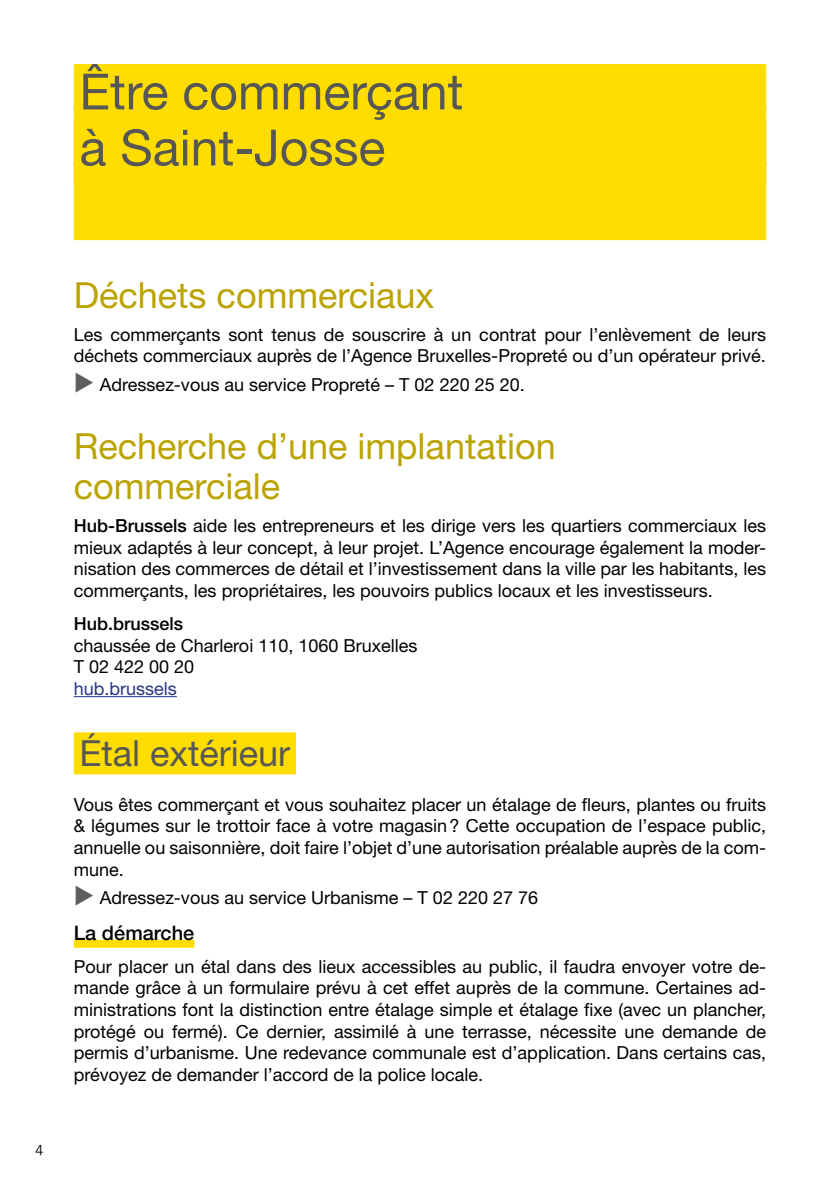
<style>
.page{position:relative;width:840px;height:1191px;background:#fff}
.page>*{position:absolute;margin:0;border:0;box-sizing:border-box;transform-origin:0 0}
.t1{font:50px/56px "Helvetica Neue LT Std";color:#575756}
.t2{font:36px/40px "Helvetica Neue LT Std";color:#bba300}
.t3{font:36px "Helvetica Neue LT Std";color:#575756}
.t4{font:500 20px "Helvetica Neue LT Std";color:#000}
.t5{font:18px/21.6px "Helvetica Neue LT Std";color:#000;text-align:justify}
.t6{font:500 18px "Helvetica Neue LT Std";color:#000}
.t7{font:18px "Helvetica Neue LT Std";color:#283583}
.t8{font:14px "News Gothic BT";color:#000}
.s1{color:#5f5e5e}
.s2{font-weight:500}
</style>
<div class="page">
<div style="left:74px;top:64px;width:691px;height:120px;background:#fd0"></div>
<div style="left:74px;top:120px;width:691px;height:120px;background:#fd0"></div>
<hr style="left:74px;top:696px;width:103px;height:1px;background:#283583">
<div style="left:74px;top:732px;width:222px;height:42px;background:#fd0"></div>
<div style="left:74px;top:939px;width:120px;height:8px;background:#fd0"></div>
<h1 class="t1" style="left:79px;top:63px;width:385px">Être commerçant à Saint-Josse</h1>
<p class="t8" style="left:35px;top:1141px;width:10px">4</p>
<h2 class="t2" style="left:74px;top:274px;width:362px">Déchets commerciaux</h2>
<p class="t5" style="left:74px;top:323px;width:693px">Les commerçants sont tenus de souscrire à un contrat pour l’enlèvement de leurs déchets commerciaux auprès de l’Agence Bruxelles-Propreté ou d’un opérateur privé.</p>
<p class="t5" style="left:74px;top:373px;width:452px"><span class="s1">◆</span> Adressez-vous au service Propreté – T 02 220 25 20.</p>
<h2 class="t2" style="left:74px;top:426px;width:483px">Recherche d’une implantation commerciale</h2>
<p class="t5" style="left:74px;top:515px;width:693px"><span class="s2">Hub-Brussels</span> aide les entrepreneurs et les dirige vers les quartiers commerciaux les mieux adaptés à leur concept, à leur projet. L’Agence encourage également la moder&shy;nisation des commerces de détail et l’investissement dans la ville par les habitants, les commerçants, les propriétaires, les pouvoirs publics locaux et les investisseurs.</p>
<p class="t6" style="left:74px;top:613px;width:111px">Hub.brussels</p>
<p class="t5" style="left:74px;top:634px;width:345px">chaussée de Charleroi 110, 1060 Bruxelles<br>T 02 422 00 20</p>
<p class="t7" style="left:74px;top:677px;width:105px">hub.brussels</p>
<h2 class="t3" style="left:79px;top:732px;width:212px">Étal extérieur</h2>
<p class="t5" style="left:74px;top:793px;width:693px">Vous êtes commerçant et vous souhaitez placer un étalage de fleurs, plantes ou fruits &amp; légumes sur le trottoir face à votre magasin? Cette occupation de l’espace public, annuelle ou saisonnière, doit faire l’objet d’une autorisation préalable auprès de la com&shy;mune.</p>
<p class="t5" style="left:74px;top:887px;width:465px"><span class="s1">◆</span> Adressez-vous au service Urbanisme – T 02 220 27 76</p>
<p class="t4" style="left:74px;top:920px;width:122px">La démarche</p>
<p class="t5" style="left:74px;top:955px;width:693px">Pour placer un étal dans des lieux accessibles au public, il faudra envoyer votre de&shy;mande grâce à un formulaire prévu à cet effet auprès de la commune. Certaines ad&shy;ministrations font la distinction entre étalage simple et étalage fixe (avec un plancher, protégé ou fermé). Ce dernier, assimilé à une terrasse, nécessite une demande de permis d’urbanisme. Une redevance communale est d’application. Dans certains cas, prévoyez de demander l’accord de la police locale.</p>
</div>
